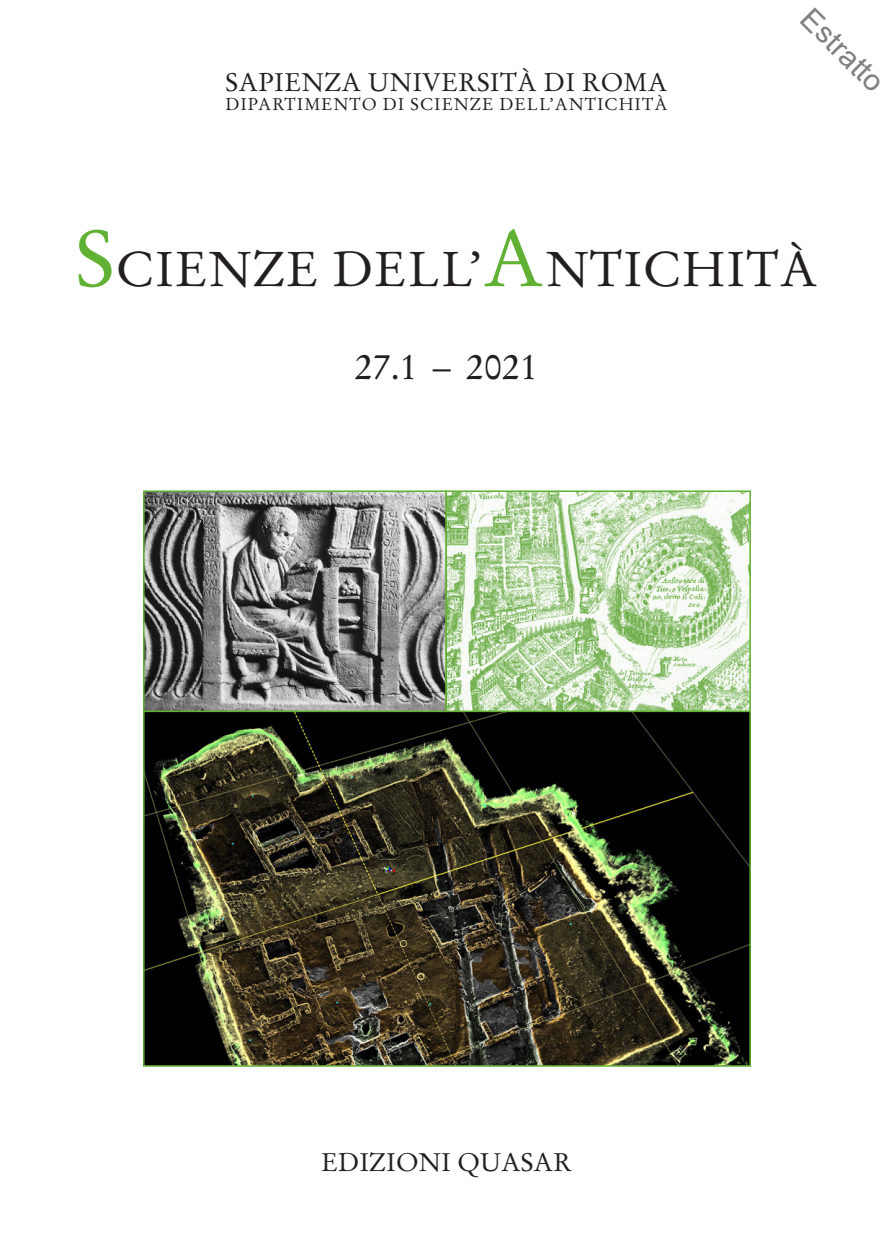
<style>
.page{position:relative;width:893px;height:1234px;background:#fff}
.page>*{position:absolute;margin:0;border:0;box-sizing:border-box;transform-origin:0 0}
.t1{font:48.75px "Stempel Garamond";letter-spacing:.02em;color:#231f20}
.t2{font:36px "Stempel Garamond";color:#231f20}
.t3{font:30px "Arial";color:rgb(0 0 0/.5)}
.t4{font:25.35px "Stempel Garamond";letter-spacing:.01em;color:#231f20}
.t5{font:16.95px "Stempel Garamond";letter-spacing:.055em;color:#231f20}
.s1{font-size:78.75px;color:#61b234}
</style>
<div class="page">
<img style="left:146px;top:493px;width:602px;height:570px">
<div style="left:143px;top:710px;width:608px;height:356px;border:2px solid #61b234"></div>
<div style="left:143px;top:490px;width:304px;height:222px;border:2px solid #61b234"></div>
<div style="left:445px;top:490px;width:306px;height:222px;border:2px solid #61b234"></div>
<p class="t4" style="left:225px;top:67px;width:444px">SAPIENZA UNIVERSITÀ DI ROMA</p>
<p class="t5" style="left:225px;top:94px;width:444px">DIPARTIMENTO DI SCIENZE DELL’ANTICHITÀ</p>
<p class="t3" style="left:821px;top:-1px;width:105px;rotate:45deg">Estratto</p>
<p class="t1" style="left:75px;top:240px;width:744px"><span class="s1">S</span>CIENZE DELL’<span class="s1">A</span>NTICHITÀ</p>
<p class="t2" style="left:355px;top:345px;width:184px">27.1 – 2021</p>
<p class="t4" style="left:321px;top:1146px;width:252px">EDIZIONI QUASAR</p>
</div>
